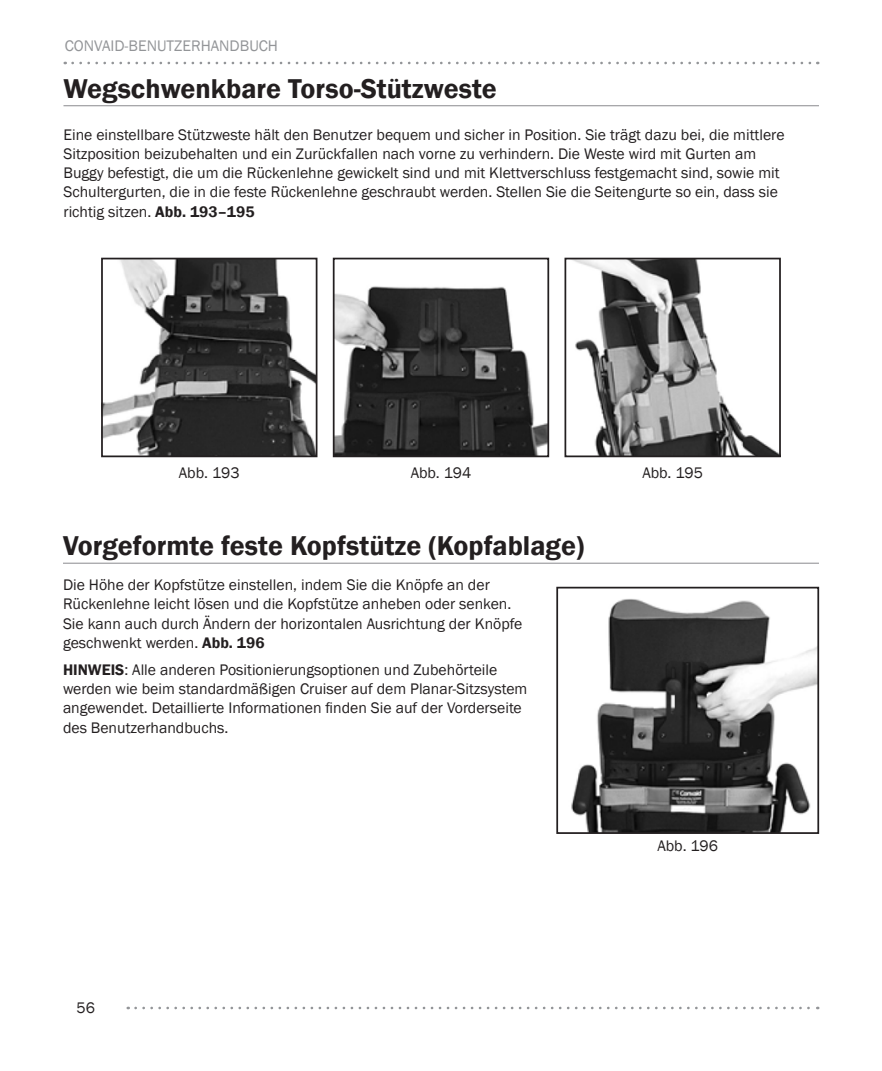
<style>
.page{position:relative;width:882px;height:1071px;background:#fff}
.page>*{position:absolute;margin:0;border:0;box-sizing:border-box;transform-origin:0 0}
.Etac_Sub_Header{font:600 28px "Franklin Gothic";color:#231f20}
.Etac_UG_Paragraph{font:15.75px/19.2px "Franklin Gothic";color:#231f20}
.t1{font:15.75px "Franklin Gothic";color:#939598}
.s1{font-weight:600}
</style>
<div class="page">
<svg style="left:73px;top:62px;width:745px;height:2px"></svg>
<svg style="left:136px;top:1007px;width:682px;height:2px"></svg>
<hr style="left:63px;top:105px;width:756px;height:1px;background:#8a8a8e">
<hr style="left:63px;top:563px;width:756px;height:1px;background:#8a8a8e">
<img style="left:571px;top:599px;width:245px;height:232px">
<div style="left:556px;top:587px;width:263px;height:247px;border:2px solid #231f20"></div>
<img style="left:104px;top:261px;width:210px;height:193px">
<div style="left:101px;top:258px;width:216px;height:199px;border:2px solid #231f20"></div>
<img style="left:336px;top:286px;width:210px;height:168px">
<div style="left:333px;top:258px;width:216px;height:199px;border:2px solid #231f20"></div>
<img style="left:575px;top:261px;width:203px;height:193px">
<div style="left:565px;top:258px;width:216px;height:199px;border:2px solid #231f20"></div>
<p class="t1" style="left:65px;top:36px;width:215px">CONVAID-BENUTZERHANDBUCH</p>
<p class="Etac_Sub_Header" style="left:63px;top:71px;width:435px">Wegschwenkbare Torso-Stützweste</p>
<p class="Etac_UG_Paragraph" style="left:63px;top:125px;width:723px">Eine einstellbare Stützweste hält den Benutzer bequem und sicher in Position. Sie trägt dazu bei, die mittlere Sitzposition beizubehalten und ein Zurückfallen nach vorne zu verhindern. Die Weste wird mit Gurten am Buggy befestigt, die um die Rückenlehne gewickelt sind und mit Klettverschluss festgemacht sind, sowie mit Schultergurten, die in die feste Rückenlehne geschraubt werden. Stellen Sie die Seitengurte so ein, dass sie richtig sitzen. <span class="s1">Abb. 193–195</span></p>
<p class="Etac_UG_Paragraph" style="left:179px;top:463px;width:62px">Abb. 193</p>
<p class="Etac_UG_Paragraph" style="left:411px;top:463px;width:62px">Abb. 194</p>
<p class="Etac_UG_Paragraph" style="left:642px;top:463px;width:62px">Abb. 195</p>
<p class="Etac_Sub_Header" style="left:63px;top:529px;width:523px">Vorgeformte feste Kopfstütze (Kopfablage)</p>
<p class="Etac_UG_Paragraph" style="left:63px;top:576px;width:461px">Die Höhe der Kopfstütze einstellen, indem Sie die Knöpfe an der Rückenlehne leicht lösen und die Kopfstütze anheben oder senken.<br>Sie kann auch durch Ändern der horizontalen Ausrichtung der Knöpfe geschwenkt werden. <span class="s1">Abb. 196</span></p>
<p class="Etac_UG_Paragraph" style="left:63px;top:660px;width:466px"><span class="s1">HINWEIS</span>: Alle anderen Positionierungsoptionen und Zubehörteile werden wie beim standardmäßigen Cruiser auf dem Planar-Sitzsystem angewendet. Detaillierte Informationen finden Sie auf der Vorderseite des Benutzerhandbuchs.</p>
<p class="Etac_UG_Paragraph" style="left:76px;top:999px;width:20px">56</p>
<p class="Etac_UG_Paragraph" style="left:657px;top:837px;width:62px">Abb. 196</p>
</div>
